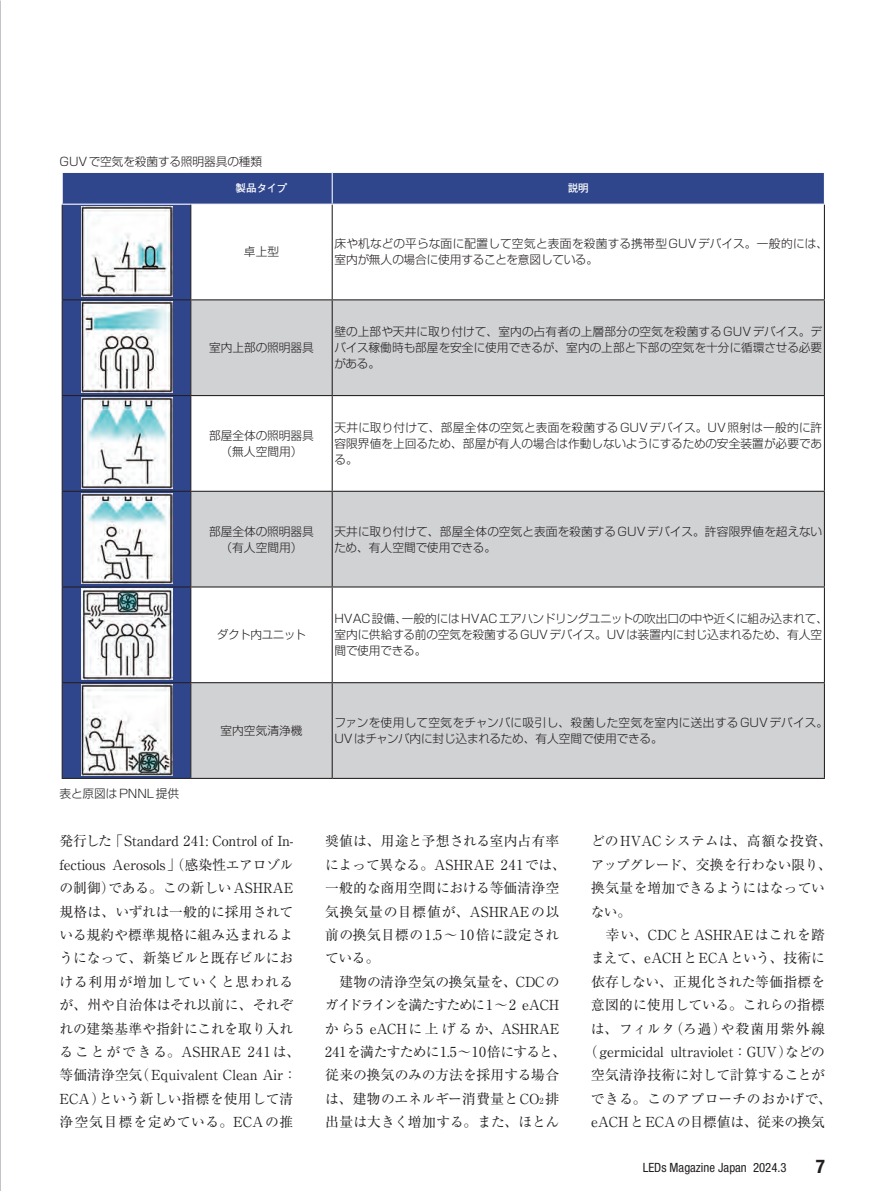
<style>
.page{position:relative;width:893px;height:1191px;background:#fff}
.page>*{position:absolute;margin:0;border:0;box-sizing:border-box;transform-origin:0 0}
.t1{font:700 condensed 19.2px "Helvetica Neue";color:#231f20}
.t2{font:13.8px/23.4px "Ryumin Pr 6 N";color:#231f20}
.t3{font:13.8px "Ryumin Pr 6 N";letter-spacing:-.035em;color:#231f20}
.t4{font:13.8px "Ryumin Pr 6 N";letter-spacing:.075em;color:#231f20}
.t5{font:13.8px "Ryumin Pr 6 N";letter-spacing:.035em;color:#231f20}
.t6{font:condensed 12.75px "Helvetica Neue LT Std";color:#231f20}
.t7{font:300 11.7px/15.9px "Shin Go Pr 6 N";color:#231f20}
.t8{font:300 11.7px "Shin Go Pr 6 N";letter-spacing:-.04em;color:#231f20}
.t9{font:700 10.65px "Futo Go B101 Pr 6 N";letter-spacing:-.04em;color:#fff}
.s1{font-size:8.25px}
</style>
<div class="page">
<svg style="left:0;top:38px;width:1px;height:72px"></svg>
<div style="left:63px;top:173px;width:761px;height:31px;background:#2f468d"></div>
<svg style="left:63px;top:205px;width:127px;height:573px;background:#364c8f"></svg>
<svg style="left:191px;top:300px;width:633px;height:478px;fill:#d1d2d4"></svg>
<hr style="left:332px;top:173px;width:1px;height:31px;background:#fff">
<hr style="left:62px;top:205px;width:1px;height:94px;background:#231f20">
<hr style="left:190px;top:205px;width:1px;height:94px;background:#231f20">
<hr style="left:332px;top:205px;width:1px;height:94px;background:#231f20">
<hr style="left:824px;top:205px;width:1px;height:94px;background:#231f20">
<hr style="left:62px;top:299px;width:129px;height:1px;background:#231f20">
<hr style="left:62px;top:300px;width:1px;height:95px;background:#231f20">
<hr style="left:191px;top:299px;width:141px;height:1px;background:#231f20">
<hr style="left:190px;top:300px;width:1px;height:95px;background:#231f20">
<hr style="left:332px;top:299px;width:493px;height:1px;background:#231f20">
<hr style="left:332px;top:300px;width:1px;height:95px;background:#231f20">
<hr style="left:824px;top:300px;width:1px;height:95px;background:#231f20">
<hr style="left:62px;top:395px;width:129px;height:1px;background:#231f20">
<hr style="left:62px;top:396px;width:1px;height:95px;background:#231f20">
<hr style="left:191px;top:395px;width:141px;height:1px;background:#231f20">
<hr style="left:190px;top:396px;width:1px;height:95px;background:#231f20">
<hr style="left:332px;top:395px;width:493px;height:1px;background:#231f20">
<hr style="left:332px;top:396px;width:1px;height:95px;background:#231f20">
<hr style="left:824px;top:396px;width:1px;height:95px;background:#231f20">
<hr style="left:62px;top:491px;width:129px;height:1px;background:#231f20">
<hr style="left:62px;top:492px;width:1px;height:94px;background:#231f20">
<hr style="left:191px;top:491px;width:141px;height:1px;background:#231f20">
<hr style="left:190px;top:492px;width:1px;height:94px;background:#231f20">
<hr style="left:332px;top:491px;width:493px;height:1px;background:#231f20">
<hr style="left:332px;top:492px;width:1px;height:94px;background:#231f20">
<hr style="left:824px;top:492px;width:1px;height:94px;background:#231f20">
<hr style="left:62px;top:586px;width:129px;height:1px;background:#231f20">
<hr style="left:62px;top:587px;width:1px;height:95px;background:#231f20">
<hr style="left:191px;top:586px;width:141px;height:1px;background:#231f20">
<hr style="left:190px;top:587px;width:1px;height:95px;background:#231f20">
<hr style="left:332px;top:586px;width:493px;height:1px;background:#231f20">
<hr style="left:332px;top:587px;width:1px;height:95px;background:#231f20">
<hr style="left:824px;top:587px;width:1px;height:95px;background:#231f20">
<hr style="left:62px;top:682px;width:129px;height:1px;background:#231f20">
<hr style="left:62px;top:683px;width:1px;height:95px;background:#231f20">
<hr style="left:191px;top:682px;width:141px;height:1px;background:#231f20">
<hr style="left:190px;top:683px;width:1px;height:95px;background:#231f20">
<hr style="left:332px;top:682px;width:493px;height:1px;background:#231f20">
<hr style="left:332px;top:683px;width:1px;height:95px;background:#231f20">
<hr style="left:824px;top:683px;width:1px;height:95px;background:#231f20">
<hr style="left:62px;top:778px;width:129px;height:1px;background:#231f20">
<hr style="left:191px;top:778px;width:141px;height:1px;background:#231f20">
<hr style="left:332px;top:778px;width:493px;height:1px;background:#231f20">
<img style="left:82px;top:206px;width:91px;height:91px">
<img style="left:82px;top:302px;width:91px;height:90px">
<img style="left:82px;top:397px;width:91px;height:91px">
<img style="left:82px;top:493px;width:91px;height:91px">
<img style="left:82px;top:589px;width:91px;height:90px">
<img style="left:82px;top:684px;width:91px;height:91px">
<p class="t7" style="left:60px;top:152px;width:204px">GUVで空気を殺菌する照明器具の種類</p>
<p class="t9" style="left:236px;top:180px;width:53px">製品タイプ</p>
<p class="t9" style="left:568px;top:180px;width:23px">説明</p>
<p class="t7" style="left:244px;top:243px;width:37px">卓上型</p>
<p class="t7" style="left:334px;top:235px;width:495px">床や机などの平らな面に配置して空気と表面を殺菌する携帯型GUVデバイス。一般的には、室内が無人の場合に使用することを意図している。</p>
<p class="t7" style="left:209px;top:339px;width:106px">室内上部の照明器具</p>
<p class="t7" style="left:334px;top:323px;width:489px;text-align:justify">壁の上部や天井に取り付けて、室内の占有者の上層部分の空気を殺菌するGUVデバイス。デバイス稼働時も部屋を安全に使用できるが、室内の上部と下部の空気を十分に循環させる必要がある。</p>
<p class="t7" style="left:209px;top:426px;width:106px;text-align:center">部屋全体の照明器具（無人空間用）</p>
<p class="t7" style="left:334px;top:418px;width:489px;text-align:justify">天井に取り付けて、部屋全体の空気と表面を殺菌するGUVデバイス。UV照射は一般的に許容限界値を上回るため、部屋が有人の場合は作動しないようにするための安全装置が必要である。</p>
<p class="t7" style="left:209px;top:522px;width:106px;text-align:center">部屋全体の照明器具（有人空間用）</p>
<p class="t7" style="left:334px;top:522px;width:489px">天井に取り付けて、部屋全体の空気と表面を殺菌するGUVデバイス。許容限界値を超えないため、有人空間で使用できる。</p>
<p class="t8" style="left:217px;top:625px;width:91px">ダクト内ユニット</p>
<p class="t7" style="left:334px;top:610px;width:495px">HVAC設備、一般的にはHVACエアハンドリングユニットの吹出口の中や近くに組み込まれて、室内に供給する前の空気を殺菌するGUVデバイス。UVは装置内に封じ込まれるため、有人空間で使用できる。</p>
<p class="t7" style="left:60px;top:785px;width:121px">表と原図はPNNL提供</p>
<p class="t7" style="left:221px;top:721px;width:83px">室内空気清浄機</p>
<p class="t7" style="left:334px;top:713px;width:495px">ファンを使用して空気をチャンバに吸引し、殺菌した空気を室内に送出するGUVデバイス。<br>UVはチャンバ内に封じ込まれるため、有人空間で使用できる。</p>
<p class="t2" style="left:59px;top:829px;width:242px">発行した「Standard 241: Control of In&shy;fectious Aerosols」（感染性エアロゾルの制御）である。この新しいASHRAE規格は、いずれは一般的に採用されている規約や標準規格に組み込まれるようになって、新築ビルと既存ビルにおける利用が増加していくと思われるが、州や自治体はそれ以前に、それぞれの建築基準や指針にこれを取り入れることができる。ASHRAE 241は、等価清浄空気（Equivalent Clean Air：<br>ECA）という新しい指標を使用して清浄空気目標を定めている。ECAの推</p>
<p class="t2" style="left:325px;top:828px;width:243px">奨値は、用途と予想される室内占有率によって異なる。ASHRAE 241では、一般的な商用空間における等価清浄空気換気量の目標値が、ASHRAEの以前の換気目標の1.5〜10倍に設定されている。<br>　建物の清浄空気の換気量を、CDCのガイドラインを満たすために 1 〜 2 eACHから5 eACHに上げるか、ASHRAE<br>241を満たすために1.5〜10倍にすると、従来の換気のみの方法を採用する場合は、建物のエネルギー消費量とCO<span class="s1">2</span> 排出量は大きく増加する。また、ほとん</p>
<p class="t2" style="left:591px;top:829px;width:243px">どのHVACシステムは、高額な投資、</p>
<p class="t3" style="left:591px;top:854px;width:243px">アップグレード、交換を行わない限り、</p>
<p class="t2" style="left:591px;top:875px;width:236px">換気量を増加できるようにはなってい</p>
<p class="t2" style="left:591px;top:899px;width:42px">ない。</p>
<p class="t2" style="left:591px;top:922px;width:235px">　幸い、CDCとASHRAEはこれを踏</p>
<p class="t2" style="left:591px;top:945px;width:236px">まえて、eACHとECAという、技術に</p>
<p class="t2" style="left:591px;top:969px;width:236px">依存しない、正規化された等価指標を</p>
<p class="t2" style="left:591px;top:992px;width:236px">意図的に使用している。これらの指標</p>
<p class="t4" style="left:591px;top:1017px;width:236px">は、フィルタ（ろ過）や殺菌用紫外線</p>
<p class="t2" style="left:584px;top:1039px;width:243px">（germicidal ultraviolet：GUV）などの</p>
<p class="t2" style="left:591px;top:1062px;width:235px">空気清浄技術に対して計算することが</p>
<p class="t5" style="left:591px;top:1087px;width:243px">できる。このアプローチのおかげで、</p>
<p class="t2" style="left:591px;top:1109px;width:235px">eACHとECAの目標値は、従来の換気</p>
<p class="t6" style="left:643px;top:1159px;width:145px">LEDs Magazine Japan 2024.3</p>
<h1 class="t1" style="left:816px;top:1150px;width:11px">7</h1>
</div>
